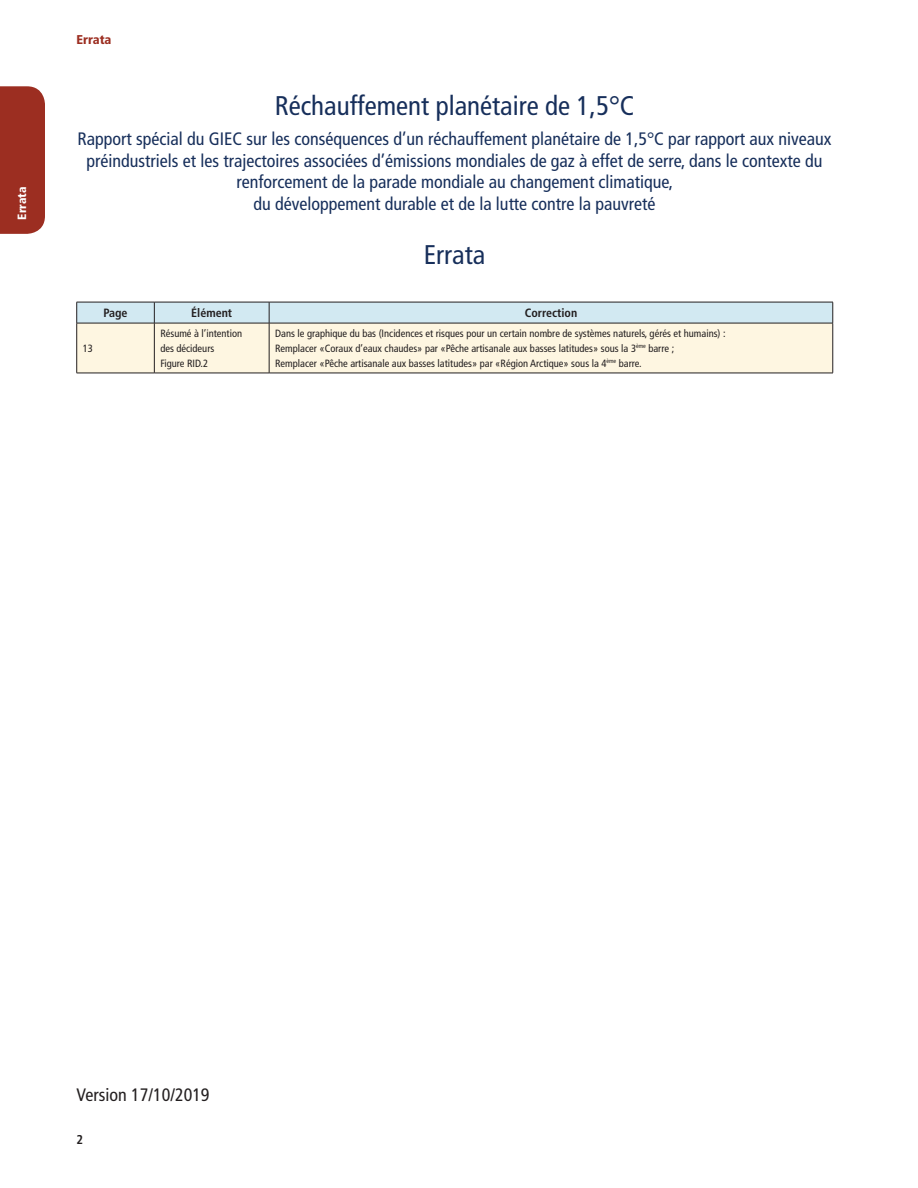
<style>
.page{position:relative;width:918px;height:1188px;background:#fff}
.page>*{position:absolute;margin:0;border:0;box-sizing:border-box;transform-origin:0 0}
.t1{font:condensed 27px "Frutiger LT Pro";color:#172f5b}
.t2{font:condensed 18px/21.6px "Frutiger LT Pro";color:#172f5b;text-align:center}
.t3{font:condensed 18px "Frutiger LT Pro";color:#231f20}
.t4{font:900 condensed 12.75px "Frutiger LT Pro";color:#9c2e21}
.t5{font:700 condensed 12.75px "Frutiger LT Pro";color:#231f20}
.t6{font:700 condensed 12px "Frutiger LT Pro";color:#231f20}
.t7{font:900 condensed 12px "Frutiger LT Pro";color:#fff}
.t8{font:condensed 10.5px/15px "Frutiger LT Pro";color:#231f20}
</style>
<div class="page">
<div style="left:0;top:86px;width:45px;height:148px;background:#9c2e21"></div>
<svg style="left:76px;top:302px;width:758px;height:71px;background:#edede1"></svg>
<hr style="left:154px;top:302px;width:115px;height:1px;background:#231f20">
<hr style="left:269px;top:302px;width:564px;height:1px;background:#231f20">
<hr style="left:77px;top:323px;width:77px;height:1px;background:#231f20">
<hr style="left:154px;top:323px;width:115px;height:1px;background:#231f20">
<hr style="left:269px;top:323px;width:564px;height:1px;background:#231f20">
<hr style="left:77px;top:373px;width:77px;height:1px;background:#231f20">
<hr style="left:154px;top:373px;width:115px;height:1px;background:#231f20">
<hr style="left:269px;top:373px;width:564px;height:1px;background:#231f20">
<p class="t7" style="left:15px;top:220px;width:34px;rotate:-90deg">Errata</p>
<p class="t4" style="left:77px;top:32px;width:36px">Errata</p>
<h1 class="t1" style="left:275px;top:90px;width:361px">Réchauffement planétaire de 1,5°C</h1>
<p class="t2" style="left:78px;top:128px;width:755px">Rapport spécial du GIEC sur les conséquences d’un réchauffement planétaire de 1,5°C par rapport aux niveaux préindustriels et les trajectoires associées d’émissions mondiales de gaz à effet de serre, dans le contexte du renforcement de la parade mondiale au changement climatique,<br>du développement durable et de la lutte contre la pauvreté</p>
<h1 class="t1" style="left:424px;top:239px;width:63px">Errata</h1>
<p class="t8" style="left:83px;top:341px;width:12px">13</p>
<p class="t6" style="left:104px;top:306px;width:26px">Page</p>
<p class="t6" style="left:191px;top:306px;width:42px">Élément</p>
<p class="t6" style="left:525px;top:306px;width:54px">Correction</p>
<p class="t8" style="left:160px;top:326px;width:83px">Résumé à l’intention des décideurs<br>Figure RID.2</p>
<p class="t8" style="left:275px;top:326px;width:452px">Dans le graphique du bas (Incidences et risques pour un certain nombre de systèmes naturels, gérés et humains) :<br>Remplacer «Coraux d’eaux chaudes» par «Pêche artisanale aux basses latitudes» sous la 3<sup>ème</sup> barre ;<br>Remplacer «Pêche artisanale aux basses latitudes» par «Région Arctique» sous la 4<sup>ème</sup> barre.</p>
<h2 class="t3" style="left:77px;top:1084px;width:135px">Version 17/10/2019</h2>
<p class="t5" style="left:77px;top:1132px;width:8px">2</p>
</div>
